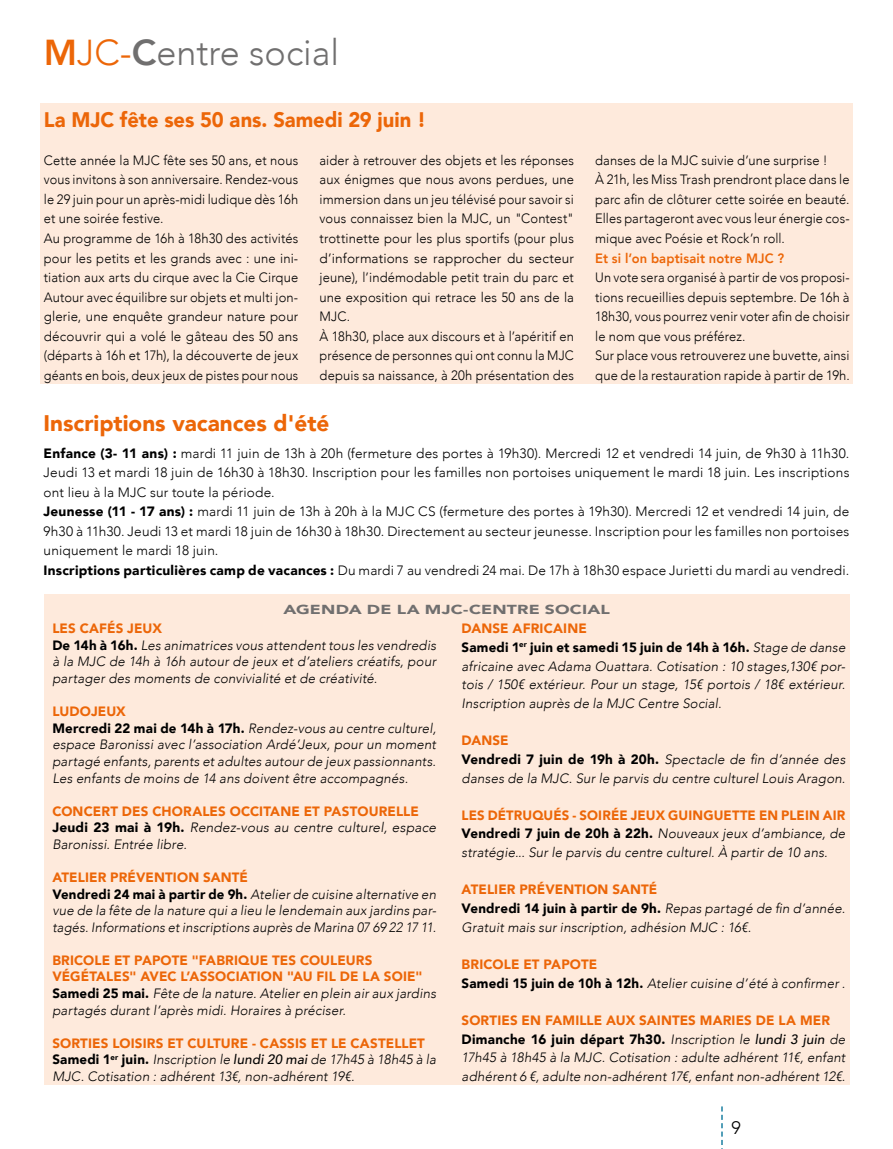
<style>
.page{position:relative;width:893px;height:1149px;background:#fff}
.page>*{position:absolute;margin:0;border:0;box-sizing:border-box;transform-origin:0 0}
.t1{font:300 36px "Avenir";color:#706f6f}
.t2{font:900 22.5px "Avenir";color:#ec6608}
.t3{font:900 21px "Avenir";letter-spacing:-.005em;color:#ec6608;scale:.96 1}
.t4{font:300 18px "Avenir";color:#000}
.t5{font:italic 300 13.5px/16.5px "Avenir";letter-spacing:.015em;color:#000}
.t6{font:300 13.5px/19.5px "Avenir";letter-spacing:.01em;color:#000;scale:.96 1}
.t7{font:300 13.5px/19.5px "Avenir";letter-spacing:.01em;color:#000}
.t8{font:300 13.5px/19.5px "Avenir";letter-spacing:.01em;color:#000;scale:.94 1}
.t9{font:800 13.5px "Avenir";letter-spacing:.01em;color:#ec6608;scale:.96 1}
.t10{font:900 13.05px "Avenir";letter-spacing:.01em;color:#706f6f;scale:1.34 1}
.s1{font-weight:800;color:#ec6608}
.s2{color:#ec6608}
.s3{font-weight:800}
.s4{font-weight:900}
.s5{font-weight:900;font-style:normal;color:#ec6608}
.s6{font-weight:900;font-style:normal}
.s7{font-weight:500}
</style>
<div class="page">
<div style="left:40px;top:103px;width:813px;height:280px;background:#feeadc"></div>
<div style="left:44px;top:594px;width:806px;height:490px;background:#feeadc"></div>
<svg style="left:721px;top:1106px;width:2px;height:39px"></svg>
<h1 class="t1" style="left:44px;top:32px;width:297px"><span class="s1">M</span><span class="s2">JC-</span><span class="s3">C</span>entre social</h1>
<h3 class="t3" style="left:44px;top:102px;width:400px">La MJC fête ses 50 ans. Samedi 29 juin !</h3>
<p class="t6" style="left:44px;top:150px;width:267px">Cette année la MJC fête ses 50 ans, et nous vous invitons à son anniversaire. Rendez-vous le 29 juin pour un après-midi ludique dès 16h et une soirée festive.<br>Au programme de 16h à 18h30 des activités pour les petits et les grands avec : une ini&shy;tiation aux arts du cirque avec la Cie Cirque Autour avec équilibre sur objets et multi jon&shy;glerie, une enquête grandeur nature pour découvrir qui a volé le gâteau des 50 ans (départs à 16h et 17h), la découverte de jeux géants en bois, deux jeux de pistes pour nous</p>
<p class="t6" style="left:320px;top:150px;width:267px">aider à retrouver des objets et les réponses aux énigmes que nous avons perdues, une immersion dans un jeu télévisé pour savoir si vous connaissez bien la MJC, un "Contest" trottinette pour les plus sportifs (pour plus d’informations se rapprocher du secteur jeune), l’indémodable petit train du parc et une exposition qui retrace les 50 ans de la MJC.<br>À 18h30, place aux discours et à l’apéritif en présence de personnes qui ont connu la MJC depuis sa naissance, à 20h présentation des</p>
<p class="t6" style="left:595px;top:150px;width:267px">danses de la MJC suivie d’une surprise !<br>À 21h, les Miss Trash prendront place dans le parc afin de clôturer cette soirée en beauté.<br>Elles partageront avec vous leur énergie cos&shy;mique avec Poésie et Rock’n roll.</p>
<p class="t9" style="left:595px;top:247px;width:198px">Et si l’on baptisait notre MJC ?</p>
<p class="t8" style="left:595px;top:267px;width:272px">Un vote sera organisé à partir de vos proposi&shy;tions recueillies depuis septembre. De 16h à 18h30, vous pourrez venir voter afin de choisir le nom que vous préférez.<br>Sur place vous retrouverez une buvette, ainsi que de la restauration rapide à partir de 19h.</p>
<h2 class="t2" style="left:44px;top:404px;width:287px">Inscriptions vacances d'été</h2>
<p class="t7" style="left:44px;top:443px;width:807px"><span class="s4">Enfance (3- 11 ans) :</span> mardi 11 juin de 13h à 20h (fermeture des portes à 19h30). Mercredi 12 et vendredi 14 juin, de 9h30 à 11h30.<br>Jeudi 13 et mardi 18 juin de 16h30 à 18h30. Inscription pour les familles non portoises uniquement le mardi 18 juin. Les inscriptions ont lieu à la MJC sur toute la période.<br><span class="s4">Jeunesse (11 - 17 ans) :</span> mardi 11 juin de 13h à 20h à la MJC CS (fermeture des portes à 19h30). Mercredi 12 et vendredi 14 juin, de 9h30 à 11h30. Jeudi 13 et mardi 18 juin de 16h30 à 18h30. Directement au secteur jeunesse. Inscription pour les familles non portoises uniquement le mardi 18 juin.<br><span class="s4">Inscriptions particulières camp de vacances :</span> Du mardi 7 au vendredi 24 mai. De 17h à 18h30 espace Jurietti du mardi au vendredi.</p>
<p class="t10" style="left:283px;top:598px;width:245px">AGENDA DE LA MJC-CENTRE SOCIAL</p>
<p class="t5" style="left:52px;top:620px;width:385px"><span class="s5">LES CAFÉS JEUX<br></span><span class="s6">De 14h à 16h.</span> Les animatrices vous attendent tous les vendredis à la MJC de 14h à 16h autour de jeux et d’ateliers créatifs, pour partager des moments de convivialité et de créativité.</p>
<p class="t5" style="left:52px;top:703px;width:385px"><span class="s5">LUDOJEUX<br></span><span class="s6">Mercredi 22 mai de 14h à 17h.</span> Rendez-vous au centre culturel, espace Baronissi avec l’association Ardé’Jeux, pour un moment partagé enfants, parents et adultes autour de jeux passionnants.<br>Les enfants de moins de 14 ans doivent être accompagnés.</p>
<p class="t5" style="left:52px;top:802px;width:385px"><span class="s5">CONCERT DES CHORALES OCCITANE ET PASTOURELLE<br></span><span class="s6">Jeudi 23 mai à 19h.</span> Rendez-vous au centre culturel, espace<br>Baronissi. Entrée libre.</p>
<p class="t5" style="left:52px;top:868px;width:385px"><span class="s5">ATELIER PRÉVENTION SANTÉ<br></span><span class="s6">Vendredi 24 mai à partir de 9h.</span> Atelier de cuisine alternative en vue de la fête de la nature qui a lieu le lendemain aux jardins par&shy;tagés. Informations et inscriptions auprès de Marina 07 69 22 17 11.</p>
<p class="t5" style="left:52px;top:951px;width:385px"><span class="s5">BRICOLE ET PAPOTE "FABRIQUE TES COULEURS VÉGÉTALES" AVEC L’ASSOCIATION "AU FIL DE LA SOIE" </span><span class="s6">Samedi 25 mai.</span> Fête de la nature. Atelier en plein air aux jardins partagés durant l’après midi. Horaires à préciser.</p>
<p class="t5" style="left:52px;top:1034px;width:385px"><span class="s5">SORTIES LOISIRS ET CULTURE - CASSIS ET LE CASTELLET<br></span><span class="s6">Samedi 1</span><sup>er</sup> <span class="s6">juin.</span> Inscription le <span class="s7">lundi 20 mai</span> de 17h45 à 18h45 à la<br>MJC. Cotisation : adhérent 13€, non-adhérent 19€.</p>
<p class="t5" style="left:462px;top:619px;width:385px;line-height:18.6px"><span class="s5">DANSE AFRICAINE<br></span><span class="s6">Samedi 1</span><sup>er</sup> <span class="s6">juin et samedi 15 juin de 14h à 16h.</span> Stage de danse africaine avec Adama Ouattara. Cotisation : 10 stages,130€ por&shy;tois / 150€ extérieur. Pour un stage, 15€ portois / 18€ extérieur.<br>Inscription auprès de la MJC Centre Social.</p>
<p class="t5" style="left:462px;top:731px;width:385px;line-height:18.6px"><span class="s5">DANSE<br></span><span class="s6">Vendredi 7 juin de 19h à 20h.</span> Spectacle de fin d’année des danses de la MJC. Sur le parvis du centre culturel Louis Aragon.</p>
<p class="t5" style="left:462px;top:805px;width:385px;line-height:18.6px;text-align:justify"><span class="s5">LES DÉTRUQUÉS - SOIRÉE JEUX GUINGUETTE EN PLEIN AIR </span><span class="s6">Vendredi 7 juin de 20h à 22h.</span> Nouveaux jeux d’ambiance, de stratégie... Sur le parvis du centre culturel. À partir de 10 ans.</p>
<p class="t5" style="left:462px;top:880px;width:385px;line-height:18.6px"><span class="s5">ATELIER PRÉVENTION SANTÉ<br></span><span class="s6">Vendredi 14 juin à partir de 9h.</span> Repas partagé de fin d’année.<br>Gratuit mais sur inscription, adhésion MJC : 16€.</p>
<p class="t5" style="left:462px;top:954px;width:385px;line-height:18.6px"><span class="s5">BRICOLE ET PAPOTE<br></span><span class="s6">Samedi 15 juin de 10h à 12h.</span> Atelier cuisine d’été à confirmer .</p>
<p class="t5" style="left:462px;top:1010px;width:385px;line-height:18.6px"><span class="s5">SORTIES EN FAMILLE AUX SAINTES MARIES DE LA MER </span><span class="s6">Dimanche 16 juin départ 7h30.</span> Inscription le <span class="s7">lundi 3 juin</span> de 17h45 à 18h45 à la MJC. Cotisation : adulte adhérent 11€, enfant adhérent 6 €, adulte non-adhérent 17€, enfant non-adhérent 12€.</p>
<h3 class="t4" style="left:731px;top:1116px;width:11px">9</h3>
</div>
